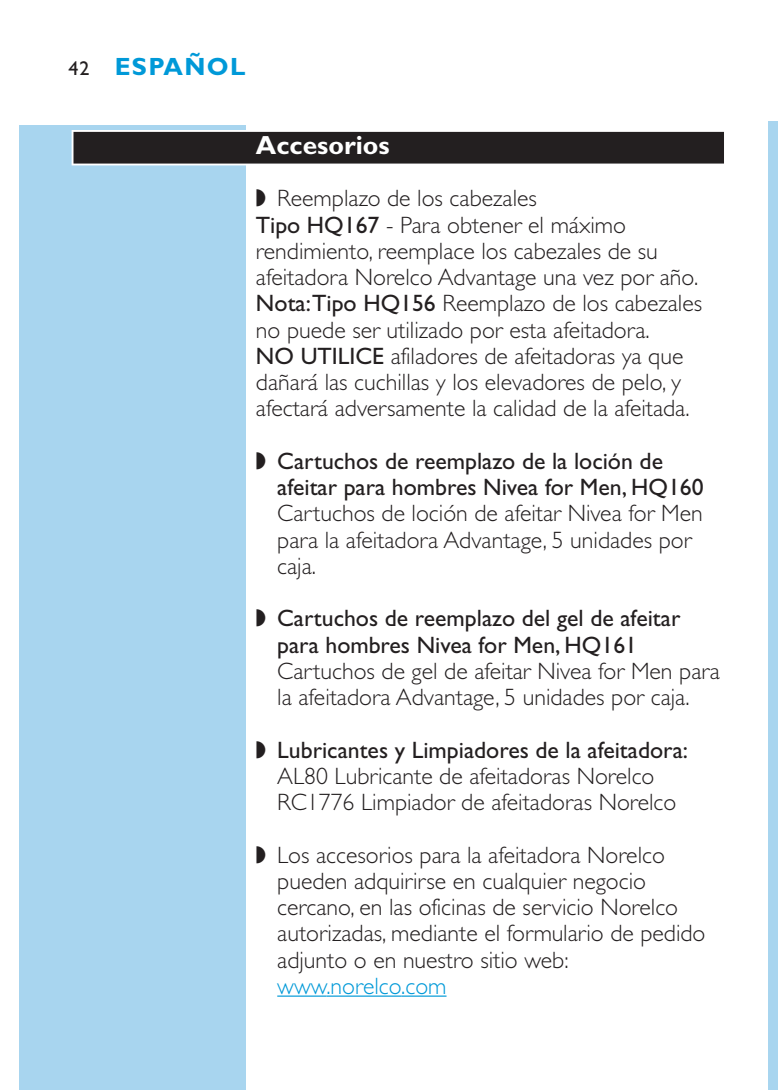
<style>
.page{position:relative;width:778px;height:1090px;background:#fff}
.page>*{position:absolute;margin:0;border:0;box-sizing:border-box;transform-origin:0 0}
.t1{font:700 26.25px "Gill Sans";color:#fff}
.t2{font:700 25px "Gill Sans";letter-spacing:.055em;color:#0099d8}
.t3{font:300 23.75px/26.2px "Gill Sans";color:#231f20}
.t4{font:23.75px/26.2px "Gill Sans";color:#231f20}
.t5{font:300 23.75px "Gill Sans";color:#0099d8}
.s1{font-weight:400;font-size:20px;color:#231f20}
.s2{font-weight:400}
</style>
<div class="page">
<div style="left:19px;top:125px;width:227px;height:965px;background:#a8d5ef"></div>
<div style="left:768px;top:122px;width:10px;height:968px;background:#a8d5ef"></div>
<div style="left:72px;top:130px;width:652px;height:35px;background:#e5e4e4"></div>
<div style="left:73px;top:132px;width:651px;height:32px;background:#231f20"></div>
<hr style="left:277px;top:996px;width:49px;height:1px;background:#0099d8">
<hr style="left:326px;top:996px;width:75px;height:1px;background:#0099d8">
<hr style="left:401px;top:996px;width:45px;height:1px;background:#0099d8">
<p class="t2" style="left:69px;top:58px;width:178px"><span class="s1">42</span> ESPAÑOL</p>
<p class="t1" style="left:256px;top:136px;width:135px">Accesorios</p>
<p class="t3" style="left:256px;top:188px;width:448px">◗ Reemplazo de los cabezales<br><span class="s2">Tipo HQ167</span> - Para obtener el máximo rendimiento, reemplace los cabezales de su afeitadora Norelco Advantage una vez por año.<br><span class="s2">Nota:Tipo HQ156</span> Reemplazo de los cabezales no puede ser utilizado por esta afeitadora.<br><span class="s2">NO UTILICE</span> afiladores de afeitadoras ya que dañará las cuchillas y los elevadores de pelo, y afectará adversamente la calidad de la afeitada.</p>
<p class="t4" style="left:277px;top:450px;width:428px;text-indent:-21px">◗ Cartuchos de reemplazo de la loción de afeitar para hombres Nivea for Men, HQ160</p>
<p class="t3" style="left:277px;top:503px;width:427px">Cartuchos de loción de afeitar Nivea for Men para la afeitadora Advantage, 5 unidades por caja.</p>
<p class="t4" style="left:277px;top:608px;width:404px;text-indent:-21px">◗ Cartuchos de reemplazo del gel de afeitar para hombres Nivea for Men, HQ161</p>
<p class="t3" style="left:277px;top:660px;width:444px">Cartuchos de gel de afeitar Nivea for Men para la afeitadora Advantage, 5 unidades por caja.</p>
<p class="t3" style="left:256px;top:739px;width:433px;text-align:center">◗ <span class="s2">Lubricantes y Limpiadores de la afeitadora:<br></span>AL80 Lubricante de afeitadoras Norelco<br>RC1776 Limpiador de afeitadoras Norelco</p>
<p class="t3" style="left:277px;top:844px;width:429px;text-indent:-21px">◗ Los accesorios para la afeitadora Norelco pueden adquirirse en cualquier negocio cercano, en las oficinas de servicio Norelco autorizadas, mediante el formulario de pedido adjunto o en nuestro sitio web:</p>
<p class="t5" style="left:277px;top:978px;width:171px">www.norelco.com</p>
</div>
